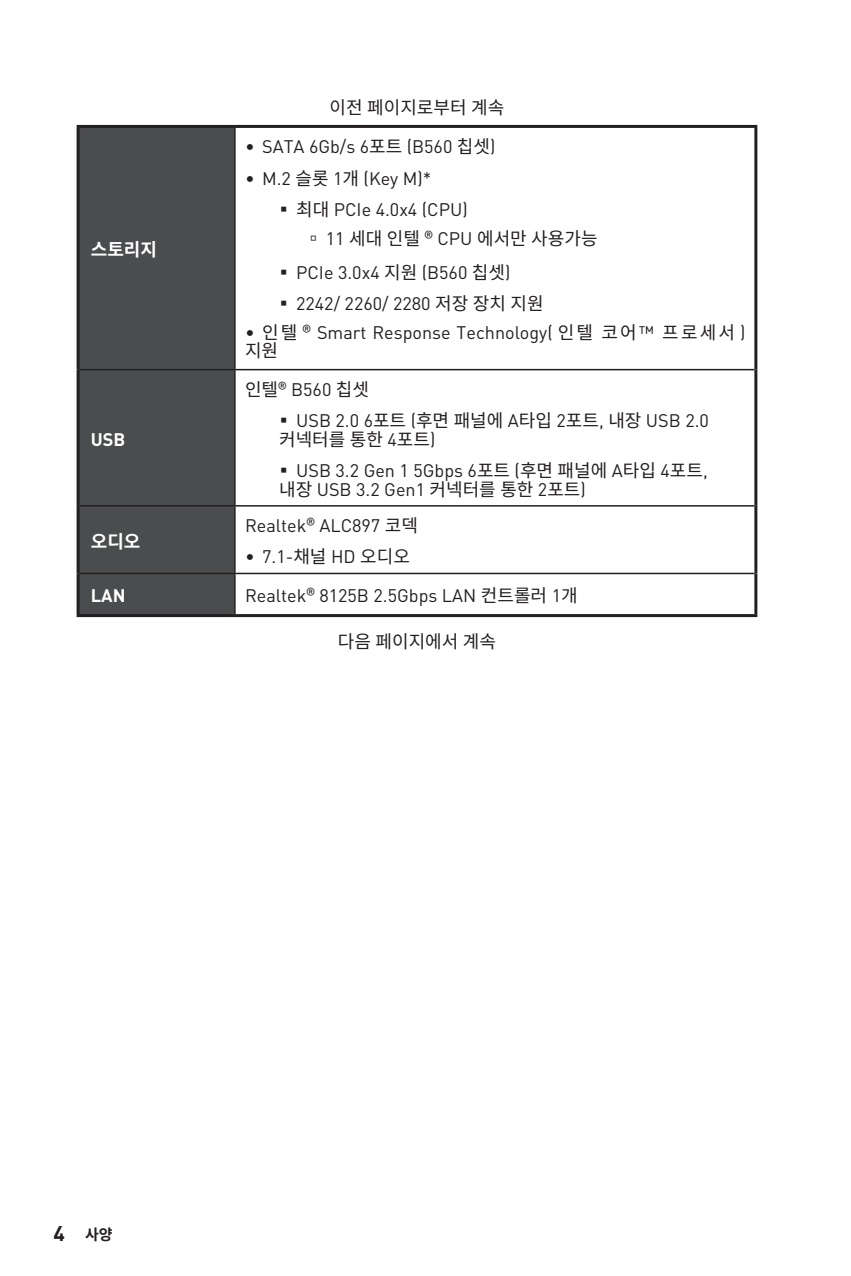
<style>
.page{position:relative;width:851px;height:1276px;background:#fff}
.page>*{position:absolute;margin:0;border:0;box-sizing:border-box;transform-origin:0 0}
.t1{font:18px/31.5px "MSI Din Pro Noto CJK";color:#231f20}
.t2{font:700 18px "MSI Din Pro Noto CJK";color:#fff}
.t3{font:700 15px "MSI Din Pro Noto CJK";color:#231f20}
.s1{font-weight:700;color:#232020}
.s2{font-size:21px}
</style>
<div class="page">
<div style="left:80px;top:128px;width:154px;height:486px;background:#4b4c4d"></div>
<hr style="left:77px;top:125px;width:158px;height:3px;background:#231f20">
<hr style="left:235px;top:125px;width:522px;height:3px;background:#231f20">
<hr style="left:754px;top:128px;width:3px;height:242px;background:#231f20">
<hr style="left:754px;top:370px;width:3px;height:136px;background:#231f20">
<hr style="left:754px;top:506px;width:3px;height:67px;background:#231f20">
<hr style="left:754px;top:573px;width:3px;height:41px;background:#231f20">
<hr style="left:77px;top:614px;width:158px;height:3px;background:#231f20">
<hr style="left:235px;top:614px;width:522px;height:3px;background:#231f20">
<hr style="left:77px;top:128px;width:3px;height:242px;background:#231f20">
<hr style="left:77px;top:370px;width:3px;height:136px;background:#231f20">
<hr style="left:77px;top:506px;width:3px;height:67px;background:#231f20">
<hr style="left:77px;top:573px;width:3px;height:41px;background:#231f20">
<hr style="left:234px;top:128px;width:1px;height:241px;background:#231f20">
<hr style="left:80px;top:369px;width:155px;height:1px;background:#231f20">
<hr style="left:235px;top:369px;width:519px;height:1px;background:#231f20">
<hr style="left:234px;top:370px;width:1px;height:135px;background:#231f20">
<hr style="left:80px;top:505px;width:155px;height:1px;background:#231f20">
<hr style="left:235px;top:505px;width:519px;height:1px;background:#231f20">
<hr style="left:234px;top:506px;width:1px;height:67px;background:#231f20">
<hr style="left:80px;top:573px;width:155px;height:1px;background:#231f20">
<hr style="left:235px;top:573px;width:519px;height:1px;background:#231f20">
<hr style="left:234px;top:574px;width:1px;height:40px;background:#231f20">
<p class="t2" style="left:91px;top:240px;width:68px">스토리지</p>
<p class="t2" style="left:91px;top:429px;width:36px">USB</p>
<p class="t2" style="left:91px;top:531px;width:51px">오디오</p>
<p class="t1" style="left:329px;top:92px;width:176px">이전 페이지로부터 계속</p>
<p class="t1" style="left:245px;top:131px;width:252px"><span class="s1">∙</span> SATA 6Gb/s 6포트 (B560 칩셋) <span class="s1">∙</span> M.2 슬롯 1개 (Key M)*</p>
<p class="t1" style="left:304px;top:195px;width:294px;line-height:28.5px;text-indent:-30px"><span class="s1">▪</span> 최대 PCIe 4.0x4 (CPU)<br><span class="s1">▫</span> 11 세대 인텔 ® CPU 에서만 사용가능</p>
<p class="t1" style="left:275px;top:257px;width:237px"><span class="s1">▪</span> PCIe 3.0x4 지원 (B560 칩셋)</p>
<p class="t1" style="left:245px;top:290px;width:502px;line-height:28.5px;text-indent:30px"><span class="s1">▪</span> 2242/ 2260/ 2280 저장 장치 지원<br><span class="s1">∙</span> 인텔 ® Smart Response Technology( 인텔 코어™ 프로세서 )</p>
<p class="t1" style="left:245px;top:335px;width:35px">지원</p>
<p class="t1" style="left:245px;top:374px;width:125px">인텔® B560 칩셋</p>
<p class="t1" style="left:275px;top:411px;width:435px;line-height:18.6px"><span class="s1">▪</span> USB 2.0 6포트 (후면 패널에 A타입 2포트, 내장 USB 2.0 커넥터를 통한 4포트)</p>
<p class="t1" style="left:275px;top:461px;width:434px;line-height:18.6px"><span class="s1">▪</span> USB 3.2 Gen 1 5Gbps 6포트 (후면 패널에 A타입 4포트, 내장 USB 3.2 Gen1 커넥터를 통한 2포트)</p>
<p class="t1" style="left:245px;top:510px;width:174px">Realtek® ALC897 코덱 <span class="s1">∙</span> 7.1-채널 HD 오디오</p>
<p class="t2" style="left:91px;top:585px;width:36px">LAN</p>
<p class="t1" style="left:245px;top:580px;width:334px">Realtek® 8125B 2.5Gbps LAN 컨트롤러 1개</p>
<p class="t1" style="left:338px;top:626px;width:160px">다음 페이지에서 계속</p>
<p class="t3" style="left:54px;top:1226px;width:61px"><span class="s2">4</span> 사양</p>
</div>
